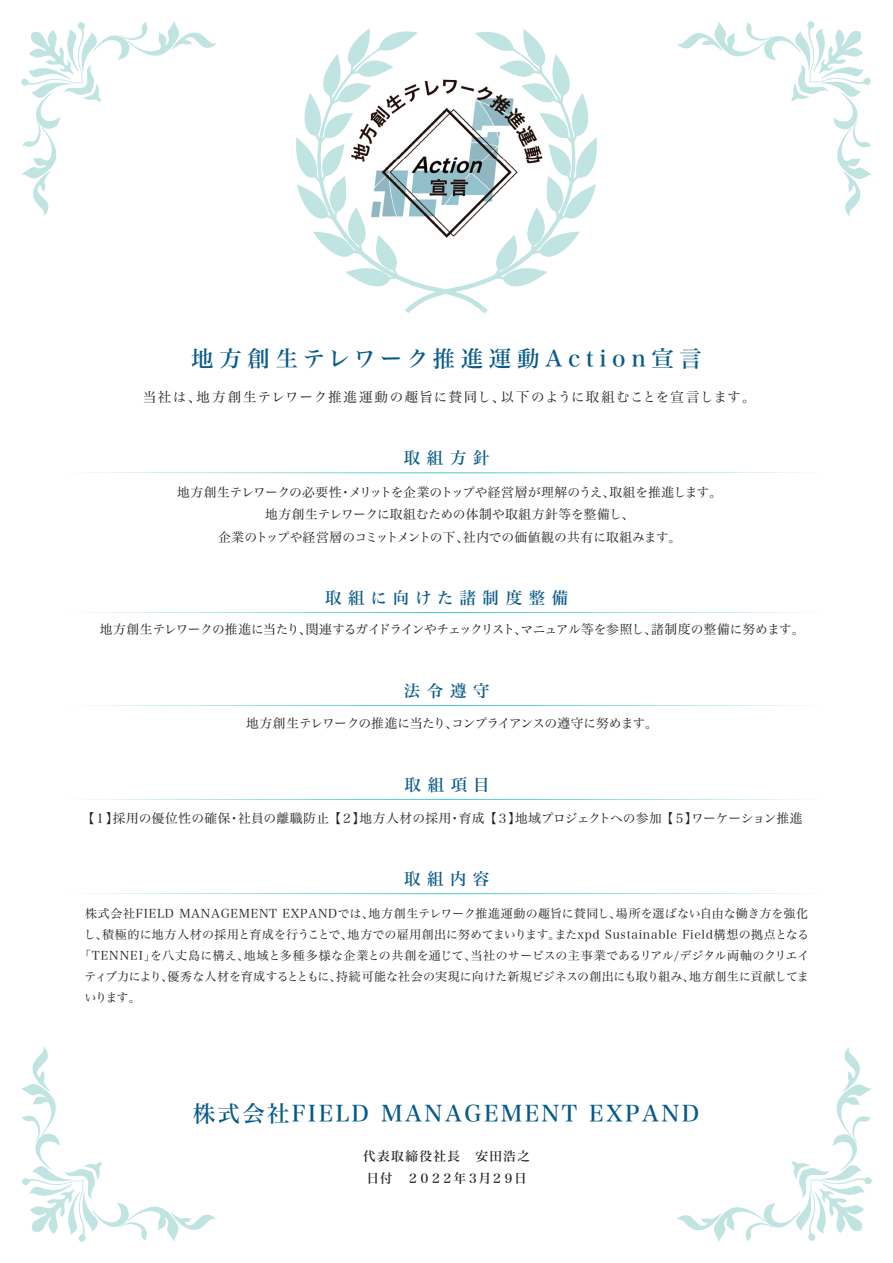
<style>
.page{position:relative;width:893px;height:1263px;background:#fff}
.page>*{position:absolute;margin:0;border:0;box-sizing:border-box;transform-origin:0 0}
.t1{font:22.5px "Hira Min Std N W5";letter-spacing:.1em;color:#075a88}
.t2{font:22.5px "Hira Min Std N W5";letter-spacing:.25em;color:#075a88}
.t3{font:16.5px "Hira Min Std N W5";letter-spacing:.4em;color:#075a88}
.t4{font:16.5px "Hira Min Std N W5";letter-spacing:.38em;color:#075a88}
.t5{font:13.5px "Hira Min Std N W3";letter-spacing:.085em;color:#231f20}
.t6{font:12.75px/22.4px "Hira Min Std N W3";letter-spacing:-.01em;color:#231f20;text-align:center}
.t7{font:12.75px "Hira Min Std N W3";letter-spacing:.015em;color:#231f20}
.t8{font:12.75px "Hira Min Std N W3";letter-spacing:-.035em;color:#231f20}
.t9{font:12.75px "Hira Min Std N W3";letter-spacing:-.045em;color:#231f20}
.t10{font:12.75px/22.4px "Hira Min Std N W5";letter-spacing:.04em;color:#231f20}
.t11{font:12px "Hira Min Std N W3";letter-spacing:.015em;color:#231f20}
.t12{font:12px "Hira Min Std N W3";letter-spacing:.06em;color:#231f20}
.t13{font:12px "Hira Min Std N W3";letter-spacing:-.005em;color:#231f20}
</style>
<div class="page">
<svg style="left:296px;top:28px;width:301px;height:286px"></svg>
<svg style="left:21px;top:21px;width:195px;height:195px"></svg>
<svg style="left:677px;top:21px;width:195px;height:195px"></svg>
<svg style="left:677px;top:1047px;width:195px;height:195px"></svg>
<svg style="left:21px;top:1047px;width:195px;height:195px"></svg>
<svg style="left:84px;top:472px;width:725px;height:1px"></svg>
<svg style="left:84px;top:612px;width:725px;height:1px"></svg>
<svg style="left:84px;top:705px;width:725px;height:1px"></svg>
<img style="left:394px;top:54px;width:105px;height:198px">
<img style="left:341px;top:54px;width:53px;height:211px">
<img style="left:499px;top:54px;width:52px;height:211px">
<img style="left:393px;top:252px;width:106px;height:13px">
<svg style="left:84px;top:893px;width:725px;height:1px"></svg>
<svg style="left:84px;top:799px;width:725px;height:1px"></svg>
<h1 class="t2" style="left:191px;top:342px;width:512px">地方創生テレワーク推進運動Action宣言</h1>
<p class="t5" style="left:143px;top:387px;width:614px">当社は、地方創生テレワーク推進運動の趣旨に賛同し、以下のように取組むことを宣言します。</p>
<h2 class="t3" style="left:404px;top:446px;width:87px">取組方針</h2>
<p class="t6" style="left:177px;top:481px;width:547px">地方創生テレワークの必要性・メリットを企業のトップや経営層が理解のうえ、取組を推進します。地方創生テレワークに取組むための体制や取組方針等を整備し、<br>企業のトップや経営層のコミットメントの下、社内での価値観の共有に取組みます。</p>
<h2 class="t4" style="left:325px;top:586px;width:245px">取組に向けた諸制度整備</h2>
<p class="t8" style="left:100px;top:620px;width:706px">地方創生テレワークの推進に当たり、関連するガイドラインやチェックリスト、マニュアル等を参照し、諸制度の整備に努めます。</p>
<h2 class="t3" style="left:404px;top:679px;width:87px">法令遵守</h2>
<p class="t9" style="left:246px;top:714px;width:413px">地方創生テレワークの推進に当たり、コンプライアンスの遵守に努めます。</p>
<h2 class="t3" style="left:405px;top:773px;width:87px">取組項目</h2>
<p class="t7" style="left:82px;top:809px;width:722px">【１】採用の優位性の確保・社員の離職防止 【２】地方人材の採用・育成 【３】地域プロジェクトへの参加 【５】ワーケーション推進</p>
<h2 class="t3" style="left:404px;top:867px;width:87px">取組内容</h2>
<p class="t12" style="left:85px;top:904px;width:724px">株式会社FIELD MANAGEMENT EXPANDでは、地方創生テレワーク推進運動の趣旨に賛同し、場所を選ばない自由な働き方を強化</p>
<p class="t11" style="left:84px;top:925px;width:727px">し、積極的に地方人材の採用と育成を行うことで、地方での雇用創出に努めてまいります。またxpd Sustainable Field構想の拠点となる</p>
<p class="t11" style="left:79px;top:946px;width:732px">「TENNEI」を八丈島に構え、地域と多種多様な企業との共創を通じて、当社のサービスの主事業であるリアル/デジタル両軸のクリエイ</p>
<p class="t13" style="left:84px;top:967px;width:726px">ティブ力により、優秀な人材を育成するとともに、持続可能な社会の実現に向けた新規ビジネスの創出にも取り組み、地方創生に貢献してま</p>
<p class="t11" style="left:84px;top:988px;width:58px">いります。</p>
<h1 class="t1" style="left:193px;top:1097px;width:508px">株式会社FIELD MANAGEMENT EXPAND</h1>
<p class="t10" style="left:363px;top:1144px;width:168px">代表取締役社長　安田浩之日付　２０２２年３月２９日</p>
</div>
